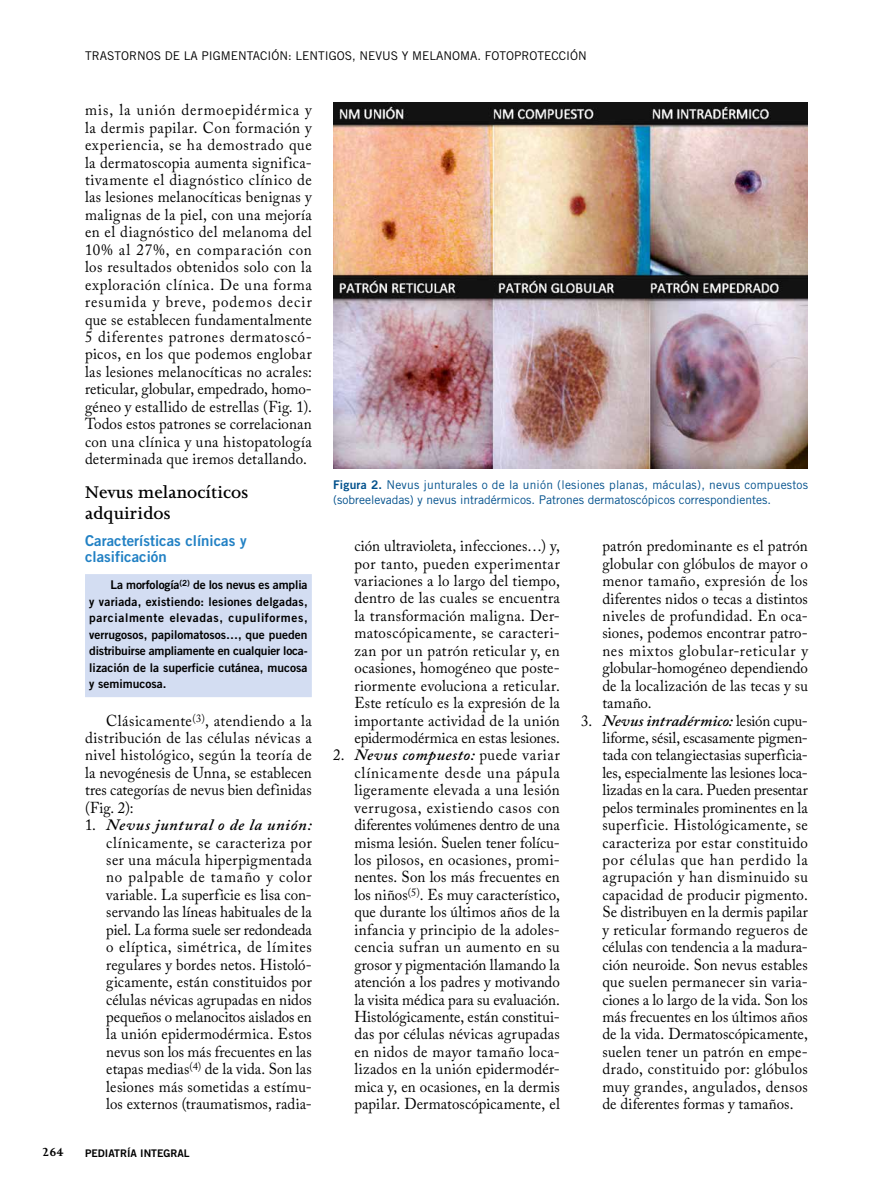
<style>
.page{position:relative;width:893px;height:1191px;background:#fff}
.page>*{position:absolute;margin:0;border:0;box-sizing:border-box;transform-origin:0 0}
.t1{font:600 19.5px/21px "Joanna MT Std";color:#000}
.t2{font:15.75px/17.4px "Adobe Caslon Pro";letter-spacing:.01em;color:#000;text-align:justify;scale:.95 1}
.t3{font:15px/16.5px "Trade Gothic Bold Two";color:#2281c4}
.t4{font:700 13.5px "Joanna MT Std";color:#000}
.t5{font:12px/16.5px "Trade Gothic Bold Two";color:#000;text-align:justify}
.t6{font:12px/15px "Trade Gothic";color:#00508c}
.t7{font:12px "Trade Gothic";color:#000}
.t8{font:10.5px "Trade Gothic Bold Two";color:#000}
.s1{font-weight:600;font-style:italic}
.s2{font-family:"Trade Gothic Bold Two"}
</style>
<div class="page">
<div style="left:85px;top:574px;width:227px;height:123px;background:#d3ddf2"></div>
<img style="left:333px;top:103px;width:475px;height:365px">
<p class="t7" style="left:85px;top:49px;width:503px">Trastornos de la pigmentación: lentigos, nevus y melanoma. Fotoprotección</p>
<p class="t2" style="left:85px;top:101px;width:240px">mis, la unión dermoepidérmica y la dermis papilar. Con formación y experiencia, se ha demostrado que la dermatoscopia aumenta significa&shy;tivamente el diagnóstico clínico de las lesiones melanocíticas benignas y malignas de la piel, con una mejoría en el diagnóstico del melanoma del 10% al 27%, en comparación con los resultados obtenidos solo con la exploración clínica. De una forma resumida y breve, podemos decir que se establecen fundamentalmente 5 diferentes patrones dermatoscó&shy;picos, en los que podemos englobar las lesiones melanocíticas no acrales: reticular, globular, empedrado, homo&shy;géneo y estallido de estrellas (Fig. 1).<br>Todos estos patrones se correlacionan con una clínica y una histopatología determinada que iremos detallando.</p>
<p class="t1" style="left:85px;top:481px;width:164px">Nevus melanocíticos adquiridos</p>
<p class="t3" style="left:85px;top:532px;width:163px">Características clínicas y clasificación</p>
<p class="t5" style="left:89px;top:576px;width:220px;text-indent:21px">La morfología<sup>(2)</sup> de los nevus es amplia y variada, existiendo: lesiones delgadas, parcialmente elevadas, cupuliformes, verrugosos, papilomatosos…, que pueden distribuirse ampliamente en cualquier loca&shy;lización de la superficie cutánea, mucosa y semimucosa.</p>
<p class="t2" style="left:85px;top:711px;width:240px;text-indent:21px">Clásicamente<sup>(3)</sup>, atendiendo a la distribución de las células névicas a nivel histológico, según la teoría de la nevogénesis de Unna, se establecen tres categorías de nevus bien definidas (Fig. 2):</p>
<p class="t2" style="left:106px;top:816px;width:218px;text-indent:-21px">1. <span class="s1">Nevus juntural o de la unión: </span>clínicamente, se caracteriza por ser una mácula hiperpigmentada no palpable de tamaño y color variable. La superficie es lisa con&shy;servando las líneas habituales de la piel. La forma suele ser redondeada o elíptica, simétrica, de límites regulares y bordes netos. Histoló&shy;gicamente, están constituidos por células névicas agrupadas en nidos pequeños o melanocitos aislados en la unión epidermodérmica. Estos nevus son los más frecuentes en las etapas medias<sup>(4)</sup> de la vida. Son las lesiones más sometidas a estímu&shy;los externos (traumatismos, radia-</p>
<p class="t4" style="left:42px;top:1144px;width:23px">264</p>
<p class="t8" style="left:85px;top:1146px;width:106px">PEDIATRÍA INTEGRAL</p>
<p class="t6" style="left:333px;top:476px;width:477px"><span class="s2">Figura 2.</span> Nevus junturales o de la unión (lesiones planas, máculas), nevus compuestos (sobreelevadas) y nevus intradérmicos. Patrones dermatoscópicos correspondientes.</p>
<p class="t2" style="left:354px;top:537px;width:218px">ción ultravioleta, infecciones…) y, por tanto, pueden experimentar variaciones a lo largo del tiempo, dentro de las cuales se encuentra la transformación maligna. Der&shy;matoscópicamente, se caracteri&shy;zan por un patrón reticular y, en ocasiones, homogéneo que poste&shy;riormente evoluciona a reticular.<br>Este retículo es la expresión de la importante actividad de la unión epidermodérmica en estas lesiones.</p>
<p class="t2" style="left:354px;top:746px;width:218px;text-indent:-21px">2. <span class="s1">Nevus compuesto:</span> puede variar clínicamente desde una pápula ligeramente elevada a una lesión verrugosa, existiendo casos con diferentes volúmenes dentro de una misma lesión. Suelen tener folícu&shy;los pilosos, en ocasiones, promi&shy;nentes. Son los más frecuentes en los niños<sup>(5)</sup>. Es muy característico, que durante los últimos años de la infancia y principio de la adoles&shy;cencia sufran un aumento en su grosor y pigmentación llamando la atención a los padres y motivando la visita médica para su evaluación.<br>Histológicamente, están constitui&shy;das por células névicas agrupadas en nidos de mayor tamaño loca&shy;lizados en la unión epidermodér&shy;mica y, en ocasiones, en la dermis papilar. Dermatoscópicamente, el</p>
<p class="t2" style="left:602px;top:537px;width:218px">patrón predominante es el patrón globular con glóbulos de mayor o menor tamaño, expresión de los diferentes nidos o tecas a distintos niveles de profundidad. En oca&shy;siones, podemos encontrar patro&shy;nes mixtos globular-reticular y globular-homogéneo dependiendo de la localización de las tecas y su tamaño.</p>
<p class="t2" style="left:602px;top:711px;width:218px;text-indent:-21px">3. <span class="s1">Nevus intradérmico:</span> lesión cupu&shy;liforme, sésil, escasamente pigmen&shy;tada con telangiectasias superficia&shy;les, especialmente las lesiones loca&shy;lizadas en la cara. Pueden presentar pelos terminales prominentes en la superficie. Histológicamente, se caracteriza por estar constituido por células que han perdido la agrupación y han disminuido su capacidad de producir pigmento.<br>Se distribuyen en la dermis papilar y reticular formando regueros de células con tendencia a la madura&shy;ción neuroide. Son nevus estables que suelen permanecer sin varia&shy;ciones a lo largo de la vida. Son los más frecuentes en los últimos años de la vida. Dermatoscópicamente, suelen tener un patrón en empe&shy;drado, constituido por: glóbulos muy grandes, angulados, densos de diferentes formas y tamaños.</p>
</div>
